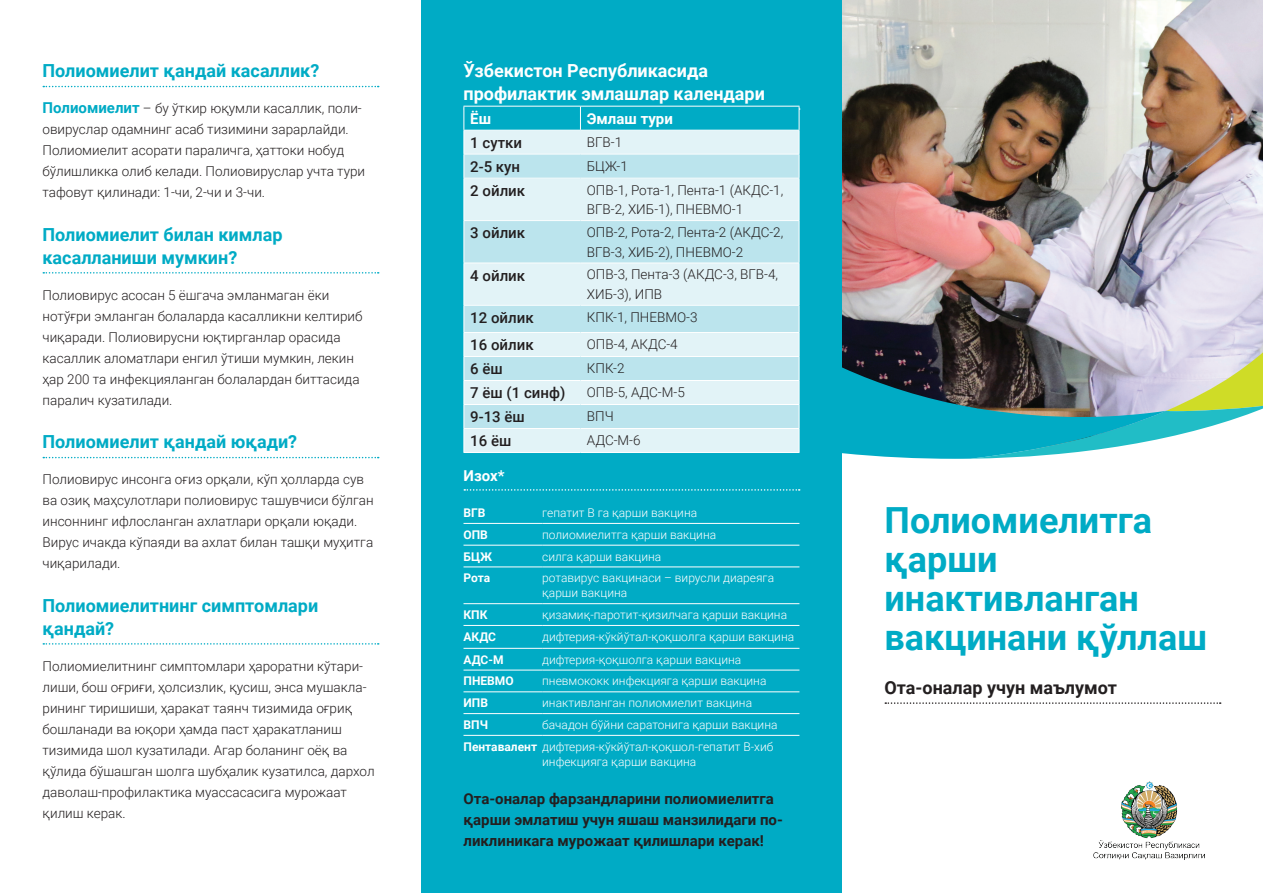
<style>
.page{position:relative;width:1263px;height:893px;background:#fff}
.page>*{position:absolute;margin:0;border:0;box-sizing:border-box;transform-origin:0 0}
.t1{font:700 36px/39px "Roboto";color:#00abc5}
.t2{font:700 18px/22.5px "Roboto";color:#00abc5}
.t3{font:700 18px/22.5px "Roboto";color:#fff}
.t4{font:700 18px "Roboto";color:#231f20}
.t5{font:700 15px/21px "Roboto";color:#231f20}
.t6{font:500 15px "Roboto";color:#231f20}
.t7{font:700 15px "Roboto";color:#fff}
.t8{font:300 13.5px/21px "Roboto";color:#231f20}
.t9{font:300 12px/15px "Roboto";color:#fff}
.t10{font:700 12px "Roboto";color:#fff}
.s1{font-weight:700;font-size:15px;color:#00abc5}
.s2{font-weight:700}
</style>
<div class="page">
<img style="left:842px;top:0;width:421px;height:342px">
<div style="left:421px;top:0;width:421px;height:893px;background:#00abc5"></div>
<svg style="left:43px;top:86px;width:336px;height:1px"></svg>
<svg style="left:43px;top:272px;width:336px;height:2px"></svg>
<svg style="left:43px;top:457px;width:336px;height:1px"></svg>
<svg style="left:43px;top:643px;width:336px;height:2px"></svg>
<svg style="left:464px;top:489px;width:336px;height:2px"></svg>
<div style="left:464px;top:429px;width:335px;height:23px;background:#e2f3f7"></div>
<svg style="left:464px;top:179px;width:335px;height:249px;fill:#e2f3f7"></svg>
<hr style="left:463px;top:178px;width:117px;height:1px;background:#fff">
<hr style="left:463px;top:179px;width:1px;height:41px;background:#fff">
<hr style="left:580px;top:178px;width:219px;height:1px;background:#fff">
<hr style="left:799px;top:179px;width:1px;height:41px;background:#fff">
<hr style="left:463px;top:220px;width:117px;height:1px;background:#fff">
<hr style="left:463px;top:221px;width:1px;height:42px;background:#fff">
<hr style="left:580px;top:220px;width:219px;height:1px;background:#fff">
<hr style="left:799px;top:221px;width:1px;height:42px;background:#fff">
<hr style="left:463px;top:263px;width:117px;height:1px;background:#fff">
<hr style="left:463px;top:263px;width:1px;height:42px;background:#fff">
<hr style="left:580px;top:263px;width:219px;height:1px;background:#fff">
<hr style="left:799px;top:263px;width:1px;height:42px;background:#fff">
<hr style="left:463px;top:305px;width:117px;height:1px;background:#fff">
<hr style="left:580px;top:305px;width:219px;height:1px;background:#fff">
<hr style="left:463px;top:332px;width:117px;height:1px;background:#fff">
<hr style="left:580px;top:332px;width:219px;height:1px;background:#fff">
<hr style="left:463px;top:356px;width:117px;height:1px;background:#fff">
<hr style="left:580px;top:356px;width:219px;height:1px;background:#fff">
<hr style="left:463px;top:380px;width:117px;height:1px;background:#fff">
<hr style="left:580px;top:380px;width:219px;height:1px;background:#fff">
<hr style="left:463px;top:404px;width:117px;height:1px;background:#fff">
<hr style="left:580px;top:404px;width:219px;height:1px;background:#fff">
<hr style="left:463px;top:428px;width:117px;height:1px;background:#fff">
<svg style="left:463px;top:306px;width:1px;height:146px"></svg>
<hr style="left:580px;top:428px;width:219px;height:1px;background:#fff">
<svg style="left:799px;top:306px;width:1px;height:146px"></svg>
<hr style="left:463px;top:452px;width:117px;height:1px;background:#fff">
<hr style="left:580px;top:452px;width:219px;height:1px;background:#fff">
<svg style="left:463px;top:106px;width:337px;height:72px"></svg>
<hr style="left:463px;top:523px;width:79px;height:1px;background:#fff">
<hr style="left:542px;top:523px;width:257px;height:1px;background:#fff">
<hr style="left:463px;top:545px;width:79px;height:1px;background:#fff">
<hr style="left:542px;top:545px;width:257px;height:1px;background:#fff">
<hr style="left:463px;top:567px;width:79px;height:1px;background:#fff">
<hr style="left:542px;top:567px;width:257px;height:1px;background:#fff">
<hr style="left:463px;top:603px;width:79px;height:1px;background:#fff">
<hr style="left:542px;top:603px;width:257px;height:1px;background:#fff">
<hr style="left:463px;top:625px;width:79px;height:1px;background:#fff">
<hr style="left:542px;top:625px;width:257px;height:1px;background:#fff">
<hr style="left:463px;top:648px;width:79px;height:1px;background:#fff">
<hr style="left:542px;top:648px;width:257px;height:1px;background:#fff">
<hr style="left:463px;top:670px;width:79px;height:1px;background:#fff">
<hr style="left:542px;top:670px;width:257px;height:1px;background:#fff">
<hr style="left:463px;top:692px;width:79px;height:1px;background:#fff">
<hr style="left:542px;top:692px;width:257px;height:1px;background:#fff">
<hr style="left:463px;top:713px;width:79px;height:1px;background:#fff">
<hr style="left:542px;top:713px;width:257px;height:1px;background:#fff">
<hr style="left:463px;top:735px;width:79px;height:1px;background:#fff">
<hr style="left:542px;top:735px;width:257px;height:1px;background:#fff">
<svg style="left:885px;top:702px;width:336px;height:2px"></svg>
<svg style="left:842px;top:342px;width:421px;height:117px"></svg>
<img style="left:1093px;top:781px;width:112px;height:79px">
<h2 class="t2" style="left:43px;top:59px;width:278px">Полиомиелит қандай касаллик?</h2>
<p class="t8" style="left:43px;top:97px;width:324px"><span class="s1">Полиомиелит</span> – бу ўткир юқумли касаллик, поли&shy;овируслар одамнинг асаб тизимини зарарлайди.<br>Полиомиелит асорати параличга, ҳаттоки нобуд бўлишликка олиб келади. Полиовируслар учта тури тафовут қилинади: 1-чи, 2-чи и 3-чи.</p>
<h2 class="t2" style="left:43px;top:223px;width:241px">Полиомиелит билан кимлар касалланиши мумкин?</h2>
<p class="t8" style="left:43px;top:284px;width:322px">Полиовирус асосан 5 ёшгача эмланмаган ёки нотўғри эмланган болаларда касалликни келтириб чиқаради. Полиовирусни юқтирганлар орасида касаллик аломатлари енгил ўтиши мумкин, лекин ҳар 200 та инфекцияланган болалардан биттасида паралич кузатилади.</p>
<h2 class="t2" style="left:43px;top:430px;width:256px">Полиомиелит қандай юқади?</h2>
<p class="t8" style="left:43px;top:469px;width:333px">Полиовирус инсонга оғиз орқали, кўп ҳолларда сув ва озиқ маҳсулотлари полиовирус ташувчиси бўлган инсоннинг ифлосланган ахлатлари орқали юқади.<br>Вирус ичакда кўпаяди ва ахлат билан ташқи муҳитга чиқарилади.</p>
<h2 class="t2" style="left:43px;top:594px;width:277px">Полиомиелитнинг симптомлари қандай?</h2>
<p class="t8" style="left:43px;top:655px;width:334px">Полиомиелитнинг симптомлари ҳароратни кўтари&shy;лиши, бош оғриғи, ҳолсизлик, қусиш, энса мушакла&shy;рининг тиришиши, ҳаракат таянч тизимида оғриқ бошланади ва юқори ҳамда паст ҳаракатланиш тизимида шол кузатилади. Агар боланинг оёқ ва қўлида бўшашган шолга шубҳалик кузатилса, дархол даволаш-профилактика муассасасига мурожаат қилиш керак.</p>
<h2 class="t3" style="left:463px;top:59px;width:303px">Ўзбекистон Республикасида профилактик эмлашлар календари</h2>
<p class="t7" style="left:470px;top:108px;width:22px">Ёш</p>
<p class="t7" style="left:587px;top:108px;width:88px">Эмлаш тури</p>
<p class="t6" style="left:470px;top:132px;width:53px">1 сутки</p>
<p class="t8" style="left:587px;top:131px;width:37px">ВГВ-1</p>
<p class="t6" style="left:470px;top:156px;width:51px">2-5 кун</p>
<p class="t8" style="left:587px;top:155px;width:43px">БЦЖ-1</p>
<p class="t6" style="left:470px;top:180px;width:56px">2 ойлик</p>
<p class="t8" style="left:587px;top:180px;width:198px;line-height:19.5px">ОПВ-1, Рота-1, Пента-1 (АКДС-1,<br>ВГВ-2, ХИБ-1), ПНЕВМО-1</p>
<p class="t6" style="left:470px;top:222px;width:56px">3 ойлик</p>
<p class="t8" style="left:587px;top:222px;width:198px;line-height:19.5px">ОПВ-2, Рота-2, Пента-2 (АКДС-2,<br>ВГВ-3, ХИБ-2), ПНЕВМО-2</p>
<p class="t6" style="left:470px;top:265px;width:56px">4 ойлик</p>
<p class="t8" style="left:587px;top:264px;width:193px;line-height:19.5px">ОПВ-3, Пента-3 (АКДС-3, ВГВ-4,<br>ХИБ-3), ИПВ</p>
<p class="t6" style="left:470px;top:307px;width:65px">12 ойлик</p>
<p class="t8" style="left:587px;top:306px;width:112px">КПК-1, ПНЕВМО-3</p>
<p class="t6" style="left:470px;top:334px;width:65px">16 ойлик</p>
<p class="t8" style="left:587px;top:333px;width:92px">ОПВ-4, АКДС-4</p>
<p class="t6" style="left:470px;top:358px;width:34px">6 ёш</p>
<p class="t8" style="left:587px;top:357px;width:39px">КПК-2</p>
<p class="t6" style="left:470px;top:382px;width:97px">7 ёш (1 синф)</p>
<p class="t8" style="left:587px;top:381px;width:99px">ОПВ-5, АДС-М-5</p>
<p class="t6" style="left:470px;top:406px;width:56px">9-13 ёш</p>
<p class="t8" style="left:587px;top:405px;width:28px">ВПЧ</p>
<p class="t6" style="left:470px;top:430px;width:43px">16 ёш</p>
<p class="t8" style="left:587px;top:429px;width:55px">АДС-М-6</p>
<p class="t7" style="left:463px;top:465px;width:42px">Изох*</p>
<p class="t10" style="left:463px;top:504px;width:23px">ВГВ</p>
<p class="t9" style="left:542px;top:505px;width:157px">гепатит В га қарши вакцина</p>
<p class="t10" style="left:463px;top:526px;width:26px">ОПВ</p>
<p class="t9" style="left:542px;top:527px;width:175px">полиомиелитга қарши вакцина</p>
<p class="t10" style="left:463px;top:548px;width:30px">БЦЖ</p>
<p class="t9" style="left:542px;top:548px;width:121px">силга қарши вакцина</p>
<p class="t10" style="left:463px;top:570px;width:28px">Рота</p>
<p class="t9" style="left:542px;top:570px;width:233px">ротавирус вакцинаси – вирусли диареяга қарши вакцина</p>
<p class="t10" style="left:463px;top:606px;width:26px">КПК</p>
<p class="t9" style="left:542px;top:607px;width:246px">қизамиқ-паротит-қизилчага қарши вакцина</p>
<p class="t10" style="left:463px;top:628px;width:34px">АКДС</p>
<p class="t9" style="left:542px;top:629px;width:253px">дифтерия-кўкйўтал-қоқшолга қарши вакцина</p>
<p class="t10" style="left:463px;top:651px;width:42px">АДС-М</p>
<p class="t9" style="left:542px;top:651px;width:201px">дифтерия-қоқшолга қарши вакцина</p>
<p class="t10" style="left:463px;top:673px;width:52px">ПНЕВМО</p>
<p class="t9" style="left:542px;top:673px;width:226px">пневмококк инфекцияга қарши вакцина</p>
<p class="t10" style="left:463px;top:694px;width:26px">ИПВ</p>
<p class="t9" style="left:542px;top:695px;width:211px">инактивланган полиомиелит вакцина</p>
<p class="t10" style="left:463px;top:716px;width:26px">ВПЧ</p>
<p class="t9" style="left:463px;top:713px;width:315px;line-height:21.8px;text-indent:79px">бачадон бўйни саратонига қарши вакцина<br><span class="s2">Пентавалент</span> дифтерия-кўкйўтал-қоқшол-гепатит В-хиб</p>
<p class="t9" style="left:542px;top:753px;width:156px">инфекцияга қарши вакцина</p>
<p class="t5" style="left:463px;top:788px;width:321px">Ота-оналар фарзандларини полиомиелитга қарши эмлатиш учун яшаш манзилидаги по&shy;ликлиникага мурожаат қилишлари керак!</p>
<h1 class="t1" style="left:884px;top:499px;width:324px">Полиомиелитга қарши инактивланган вакцинани қўллаш</h1>
<h2 class="t4" style="left:884px;top:675px;width:234px">Ота-оналар учун маълумот</h2>
</div>
